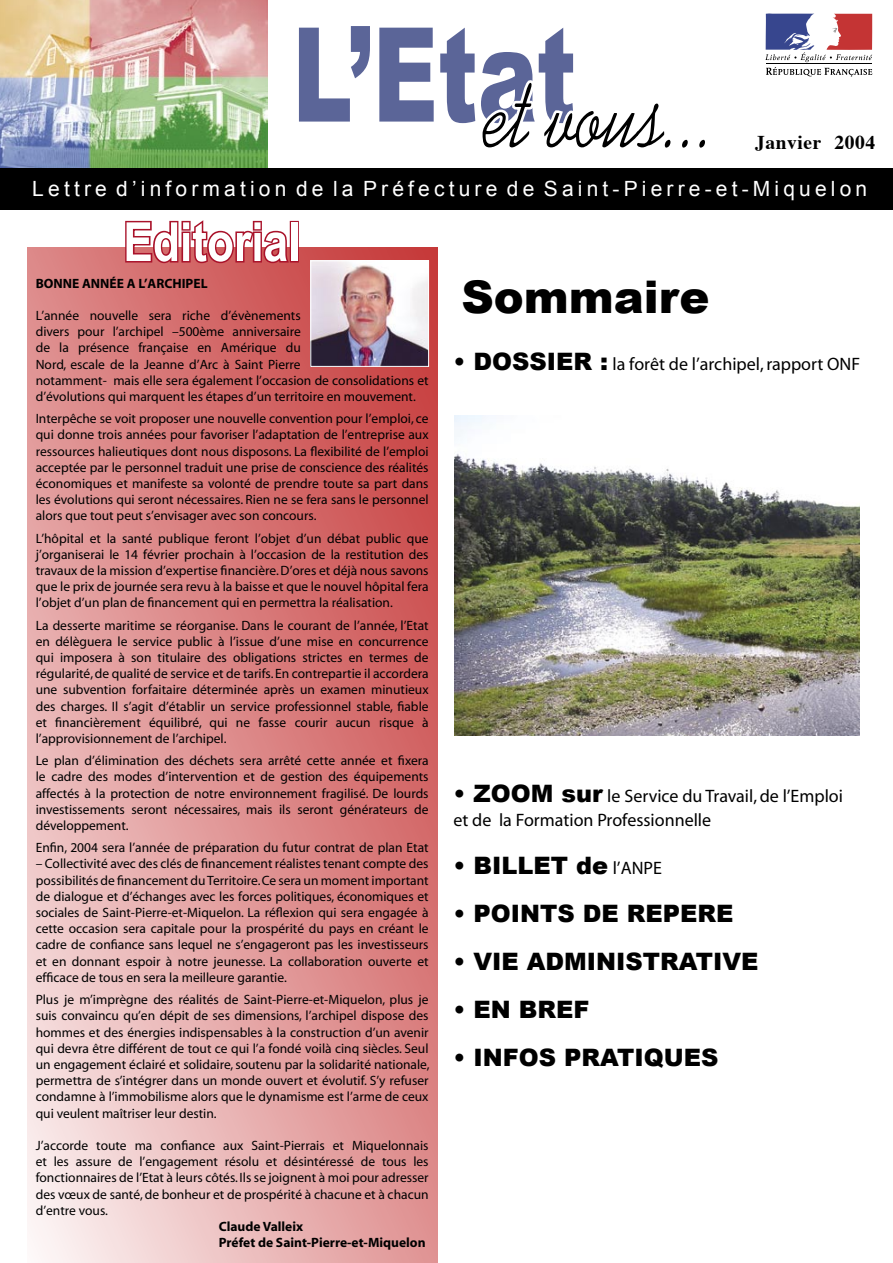
<style>
.page{position:relative;width:893px;height:1263px;background:#fff}
.page>*{position:absolute;margin:0;border:0;box-sizing:border-box;transform-origin:0 0}
.t1{font:900 131.25px "Arial";color:#333f7f;scale:.69 1}
.t2{font:700 54px "Arial Narrow";color:#fff}
.t3{font:900 45px "Arial";color:#000}
.t4{font:900 24px "Arial";color:#000}
.t5{font:21px "Arial";letter-spacing:.2em;color:#fff}
.t6{font:700 19.5px "Times";letter-spacing:.03em;color:#000}
.t7{font:18px/24px "Myriad";color:#000}
.t8{font:13.5px/16.2px "Myriad";color:#000;text-align:justify}
.t9{font:700 13.5px "Myriad";color:#000}
.s1{font-family:"Arial";font-weight:900;font-size:24px}
.s2{font-family:"Myriad";font-weight:400;font-size:18px}
</style>
<div class="page">
<img style="left:0;top:0;width:268px;height:168px">
<div style="left:0;top:168px;width:893px;height:41px;background:#000"></div>
<svg style="left:766px;top:13px;width:107px;height:62px"></svg>
<svg style="left:765px;top:14px;width:107px;height:63px"></svg>
<svg style="left:482px;top:82px;width:223px;height:66px"></svg>
<svg style="left:27px;top:248px;width:410px;height:1015px"></svg>
<svg style="left:124px;top:220px;width:167px;height:45px"></svg>
<div style="left:290px;top:221px;width:9px;height:41px;border:3px solid #a9122a"></div>
<img style="left:312px;top:262px;width:115px;height:103px">
<div style="left:310px;top:260px;width:119px;height:107px;border:1px solid #fff"></div>
<img style="left:454px;top:416px;width:406px;height:319px">
<h1 class="t1" style="left:292px;top:2px;width:413px">L’Etat</h1>
<p class="t6" style="left:755px;top:130px;width:121px">Janvier 2004</p>
<p class="t5" style="left:32px;top:177px;width:836px">Lettre d’information de la Préfecture de Saint-Pierre-et-Miquelon</p>
<p class="t2" style="left:123px;top:211px;width:179px">Editorial</p>
<p class="t9" style="left:36px;top:276px;width:173px">BONNE ANNÉE A L’ARCHIPEL</p>
<p class="t8" style="left:36px;top:308px;width:394px;text-align:left">L’année nouvelle sera riche d’évènements<br>divers pour l’archipel –500ème anniversaire<br>de la présence française en Amérique du<br>Nord, escale de la Jeanne d’Arc à Saint Pierre<br>notamment- mais elle sera également l’occasion de consolidations et d’évolutions qui marquent les étapes d’un territoire en mouvement.</p>
<p class="t8" style="left:36px;top:411px;width:394px">Interpêche se voit proposer une nouvelle convention pour l’emploi, ce qui donne trois années pour favoriser l’adaptation de l’entreprise aux ressources halieutiques dont nous disposons. La flexibilité de l’emploi acceptée par le personnel traduit une prise de conscience des réalités économiques et manifeste sa volonté de prendre toute sa part dans les évolutions qui seront nécessaires. Rien ne se fera sans le personnel alors que tout peut s’envisager avec son concours.</p>
<p class="t8" style="left:36px;top:531px;width:394px">L’hôpital et la santé publique feront l’objet d’un débat public que j’organiserai le 14 février prochain à l’occasion de la restitution des travaux de la mission d’expertise financière. D’ores et déjà nous savons que le prix de journée sera revu à la baisse et que le nouvel hôpital fera l’objet d’un plan de financement qui en permettra la réalisation.</p>
<p class="t8" style="left:36px;top:618px;width:394px">La desserte maritime se réorganise. Dans le courant de l’année, l’Etat en délèguera le service public à l’issue d’une mise en concurrence qui imposera à son titulaire des obligations strictes en termes de régularité, de qualité de service et de tarifs. En contrepartie il accordera une subvention forfaitaire déterminée après un examen minutieux des charges. Il s’agit d’établir un service professionnel stable, fiable et financièrement équilibré, qui ne fasse courir aucun risque à l’approvisionnement de l’archipel.</p>
<p class="t8" style="left:36px;top:753px;width:394px">Le plan d’élimination des déchets sera arrêté cette année et fixera le cadre des modes d’intervention et de gestion des équipements affectés à la protection de notre environnement fragilisé. De lourds investissements seront nécessaires, mais ils seront générateurs de développement.</p>
<p class="t8" style="left:36px;top:840px;width:394px">Enfin, 2004 sera l’année de préparation du futur contrat de plan Etat</p>
<p class="t8" style="left:36px;top:856px;width:394px">– Collectivité avec des clés de financement réalistes tenant compte des possibilités de financement du Territoire. Ce sera un moment important de dialogue et d’échanges avec les forces politiques, économiques et sociales de Saint-Pierre-et-Miquelon. La réflexion qui sera engagée à cette occasion sera capitale pour la prospérité du pays en créant le cadre de confiance sans lequel ne s’engageront pas les investisseurs et en donnant espoir à notre jeunesse. La collaboration ouverte et efficace de tous en sera la meilleure garantie.</p>
<p class="t8" style="left:36px;top:992px;width:395px">Plus je m’imprègne des réalités de Saint-Pierre-et-Miquelon, plus je suis convaincu qu’en dépit de ses dimensions, l’archipel dispose des hommes et des énergies indispensables à la construction d’un avenir qui devra être différent de tout ce qui l’a fondé voilà cinq siècles. Seul un engagement éclairé et solidaire, soutenu par la solidarité nationale, permettra de s’intégrer dans un monde ouvert et évolutif. S’y refuser condamne à l’immobilisme alors que le dynamisme est l’arme de ceux qui veulent maîtriser leur destin.</p>
<p class="t8" style="left:36px;top:1138px;width:394px">J’accorde toute ma confiance aux Saint-Pierrais et Miquelonnais</p>
<p class="t8" style="left:36px;top:1154px;width:394px">et les assure de l’engagement résolu et désintéressé de tous les</p>
<p class="t8" style="left:36px;top:1170px;width:394px">fonctionnaires de l’Etat à leurs côtés. Ils se joignent à moi pour adresser</p>
<p class="t8" style="left:36px;top:1186px;width:394px">des vœux de santé, de bonheur et de prospérité à chacune et à chacun</p>
<p class="t8" style="left:36px;top:1203px;width:74px">d’entre vous.</p>
<p class="t9" style="left:219px;top:1219px;width:86px">Claude Valleix</p>
<p class="t9" style="left:219px;top:1235px;width:208px">Préfet de Saint-Pierre-et-Miquelon</p>
<p class="t3" style="left:461px;top:272px;width:250px">Sommaire</p>
<p class="t7" style="left:453px;top:352px;width:408px"><span class="s1">• DOSSIER :</span> la forêt de l’archipel, rapport ONF</p>
<p class="t7" style="left:453px;top:784px;width:391px"><span class="s1">• ZOOM sur</span> le Service du Travail, de l’Emploi et de la Formation Professionnelle</p>
<p class="t4" style="left:453px;top:852px;width:210px">• BILLET de <span class="s2">l’ANPE</span></p>
<p class="t4" style="left:453px;top:900px;width:281px">• POINTS DE REPERE</p>
<p class="t4" style="left:453px;top:948px;width:307px">• VIE ADMINISTRATIVE</p>
<p class="t4" style="left:453px;top:996px;width:137px">• EN BREF</p>
<p class="t4" style="left:453px;top:1044px;width:266px">• INFOS PRATIQUES</p>
</div>
